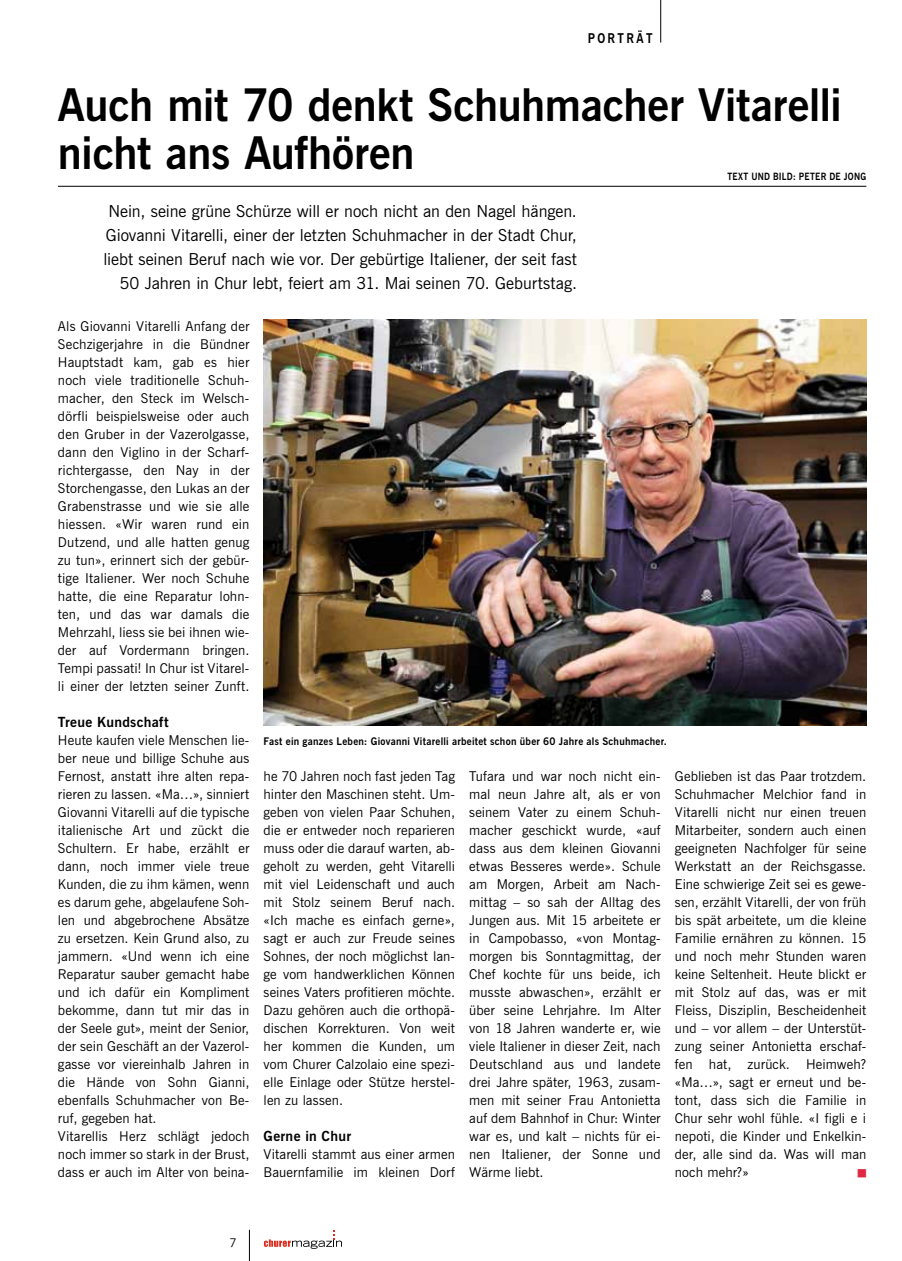
<style>
.page{position:relative;width:902px;height:1261px;background:#fff}
.page>*{position:absolute;margin:0;border:0;box-sizing:border-box;transform-origin:0 0}
.t1{font:700 45px/48px "News Gothic BT";letter-spacing:-.005em;color:#000}
.t2{font:16.5px/24px "News Gothic BT";letter-spacing:-.005em;color:#000;text-align:right}
.t3{font:700 13.95px "News Gothic BT";letter-spacing:.02em;color:#000}
.t4{font:13.5px/18px "News Gothic BT";letter-spacing:.005em;color:#000;text-align:justify}
.t5{font:700 13.5px "News Gothic BT";color:#000;scale:.86 1}
.t6{font:12px "News Gothic BT";color:#000}
.t7{font:700 10.5px "News Gothic BT";letter-spacing:.025em;color:#000;scale:.95 1}
.t8{font:700 10.05px "News Gothic BT";letter-spacing:.045em;color:#000;scale:.86 1}
.t9{font:9px "Zapf Dingbats IT Cby BT";color:#e12842}
</style>
<div class="page">
<hr style="left:660px;top:0;width:1px;height:43px;background:#000">
<hr style="left:58px;top:186px;width:808px;height:1px;background:#000">
<img style="left:263px;top:320px;width:603px;height:405px">
<hr style="left:249px;top:1229px;width:1px;height:31px;background:#000">
<svg style="left:264px;top:1230px;width:78px;height:18px"></svg>
<p class="t5" style="left:587px;top:29px;width:77px">porträt</p>
<h1 class="t1" style="left:58px;top:81px;width:785px">Auch mit 70 denkt Schuhmacher Vitarelli nicht ans Aufhören</h1>
<p class="t2" style="left:103px;top:198px;width:475px">Nein, seine grüne Schürze will er noch nicht an den Nagel hängen.<br>Giovanni Vitarelli, einer der letzten Schuhmacher in der Stadt Chur, liebt seinen Beruf nach wie vor. Der gebürtige Italiener, der seit fast 50 Jahren in Chur lebt, feiert am 31. Mai seinen 70. Geburtstag.</p>
<p class="t8" style="left:727px;top:170px;width:161px">Text und Bild: Peter de Jong</p>
<p class="t4" style="left:58px;top:317px;width:193px">Als Giovanni Vitarelli Anfang der Sechzigerjahre in die Bündner Hauptstadt kam, gab es hier noch viele traditionelle Schuh&shy;macher, den Steck im Welsch&shy;dörfli beispielsweise oder auch den Gruber in der Vazerolgasse, dann den Viglino in der Scharf&shy;richtergasse, den Nay in der Storchengasse, den Lukas an der Grabenstrasse und wie sie alle hiessen. «Wir waren rund ein Dutzend, und alle hatten genug zu tun», erinnert sich der gebür&shy;tige Italiener. Wer noch Schuhe hatte, die eine Reparatur lohn&shy;ten, und das war damals die Mehrzahl, liess sie bei ihnen wie&shy;der auf Vordermann bringen.<br>Tempi passati! In Chur ist Vitarel&shy;li einer der letzten seiner Zunft.</p>
<p class="t3" style="left:58px;top:713px;width:112px">Treue Kundschaft</p>
<p class="t4" style="left:58px;top:731px;width:193px;text-align:left">Heute kaufen viele Menschen lie&shy;ber neue und billige Schuhe aus<br>Fernost, anstatt ihre alten repa&shy;rieren zu lassen. «Ma…», sinniert<br>Giovanni Vitarelli auf die typische italienische Art und zückt die<br>Schultern. Er habe, erzählt er dann, noch immer viele treue<br>Kunden, die zu ihm kämen, wenn es darum gehe, abgelaufene Soh&shy;len und abgebrochene Absätze zu ersetzen. Kein Grund also, zu jammern. «Und wenn ich eine<br>Reparatur sauber gemacht habe und ich dafür ein Kompliment bekomme, dann tut mir das in der Seele gut», meint der Senior, der sein Geschäft an der Vazerol&shy;gasse vor viereinhalb Jahren in die Hände von Sohn Gianni, ebenfalls Schuhmacher von Be&shy;ruf, gegeben hat.<br>Vitarellis Herz schlägt jedoch noch immer so stark in der Brust, dass er auch im Alter von beina-</p>
<p class="t7" style="left:263px;top:734px;width:426px">Fast ein ganzes Leben: Giovanni Vitarelli arbeitet schon über 60 Jahre als Schuhmacher.</p>
<p class="t4" style="left:263px;top:767px;width:193px">he 70 Jahren noch fast jeden Tag hinter den Maschinen steht. Um&shy;geben von vielen Paar Schuhen, die er entweder noch reparieren muss oder die darauf warten, ab&shy;geholt zu werden, geht Vitarelli mit viel Leidenschaft und auch mit Stolz seinem Beruf nach. «Ich mache es einfach gerne», sagt er auch zur Freude seines Sohnes, der noch möglichst lan&shy;ge vom handwerklichen Können seines Vaters profitieren möchte.<br>Dazu gehören auch die orthopä&shy;dischen Korrekturen. Von weit her kommen die Kunden, um vom Churer Calzolaio eine spezi&shy;elle Einlage oder Stütze herstel&shy;len zu lassen.</p>
<p class="t3" style="left:263px;top:1127px;width:89px">Gerne in Chur</p>
<p class="t4" style="left:263px;top:1145px;width:193px">Vitarelli stammt aus einer armen<br>Bauernfamilie im kleinen Dorf</p>
<p class="t4" style="left:469px;top:767px;width:193px">Tufara und war noch nicht ein&shy;mal neun Jahre alt, als er von seinem Vater zu einem Schuh&shy;macher geschickt wurde, «auf dass aus dem kleinen Giovanni etwas Besseres werde». Schule am Morgen, Arbeit am Nach&shy;mittag – so sah der Alltag des Jungen aus. Mit 15 arbeitete er in Campobasso, «von Montag&shy;morgen bis Sonntagmittag, der Chef kochte für uns beide, ich musste abwaschen», erzählt er über seine Lehrjahre. Im Alter von 18 Jahren wanderte er, wie viele Italiener in dieser Zeit, nach Deutschland aus und landete drei Jahre später, 1963, zusam&shy;men mit seiner Frau Antonietta auf dem Bahnhof in Chur: Winter war es, und kalt – nichts für ei&shy;nen Italiener, der Sonne und Wärme liebt.</p>
<p class="t4" style="left:674px;top:767px;width:193px">Geblieben ist das Paar trotzdem.<br>Schuhmacher Melchior fand in Vitarelli nicht nur einen treuen Mitarbeiter, sondern auch einen geeigneten Nachfolger für seine Werkstatt an der Reichsgasse.<br>Eine schwierige Zeit sei es gewe&shy;sen, erzählt Vitarelli, der von früh bis spät arbeitete, um die kleine Familie ernähren zu können. 15 und noch mehr Stunden waren keine Seltenheit. Heute blickt er mit Stolz auf das, was er mit Fleiss, Disziplin, Bescheidenheit und – vor allem – der Unterstüt&shy;zung seiner Antonietta erschaf&shy;fen hat, zurück. Heimweh? «Ma…», sagt er erneut und be&shy;tont, dass sich die Familie in Chur sehr wohl fühle. «I figli e i nepoti, die Kinder und Enkelkin&shy;der, alle sind da. Was will man noch mehr?»</p>
<p class="t9" style="left:857px;top:1168px;width:10px">■</p>
<p class="t6" style="left:229px;top:1234px;width:9px">7</p>
</div>
